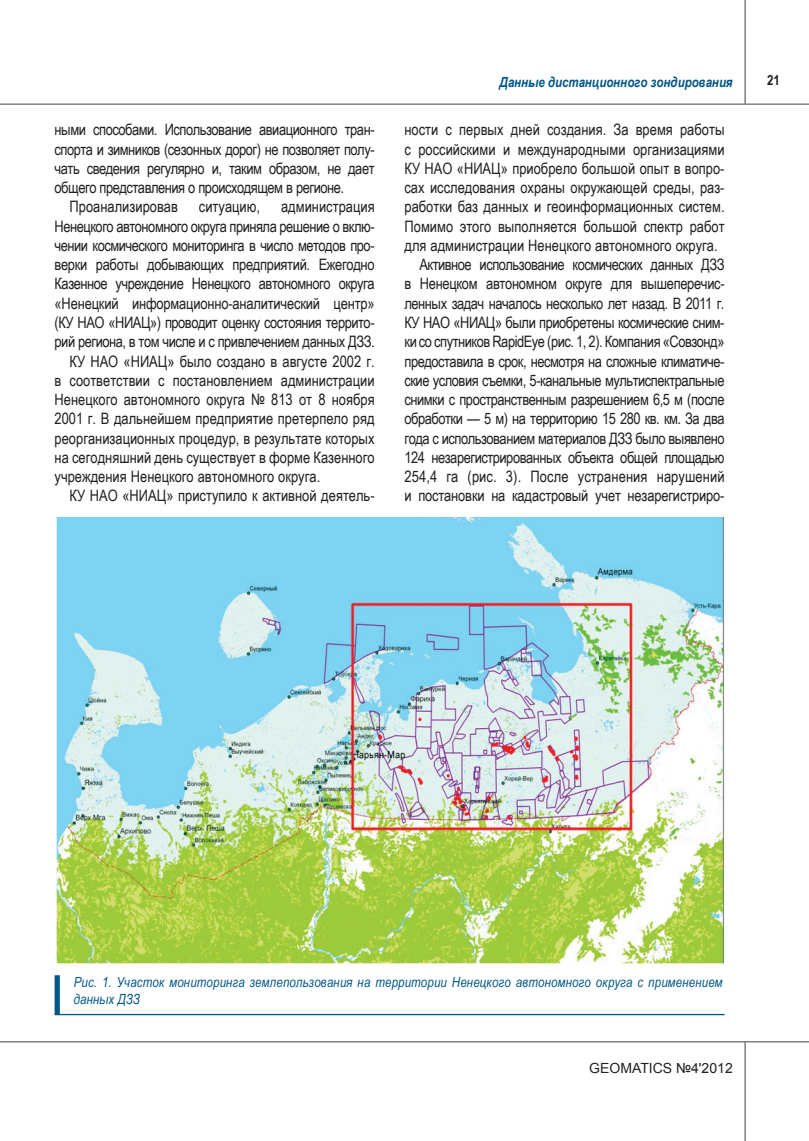
<style>
.page{position:relative;width:809px;height:1141px;background:#fff}
.page>*{position:absolute;margin:0;border:0;box-sizing:border-box;transform-origin:0 0}
.tekst{font:15.75px/19.2px "Arial Narrow";color:#231f20;text-align:justify}
.t1{font:italic 14px/17.5px "Arial Narrow";letter-spacing:.01em;color:#005789}
.t2{font:italic 700 14px "Arial Narrow";color:#005789}
.t3{font:14px "Arial";color:#231f20}
.t4{font:700 14px "Arial Narrow";color:#231f20}
</style>
<div class="page">
<hr style="left:0;top:104px;width:809px;height:1px;background:#6c6d70">
<hr style="left:0;top:1041px;width:809px;height:1px;background:#6c6d70">
<hr style="left:744px;top:0;width:1px;height:104px;background:#6c6d70">
<hr style="left:744px;top:1042px;width:1px;height:99px;background:#6c6d70">
<img style="left:56px;top:518px;width:668px;height:445px">
<hr style="left:55px;top:1014px;width:669px;height:1px;background:#005789">
<div style="left:55px;top:975px;width:5px;height:40px;background:#005789"></div>
<p class="tekst" style="left:55px;top:120px;width:321px">ными способами. Использование авиационного тран&shy;спорта и зимников (сезонных дорог) не позволяет полу&shy;чать сведения регулярно и, таким образом, не дает общего представления о происходящем в регионе.</p>
<p class="tekst" style="left:69px;top:197px;width:110px">Проанализировав</p>
<p class="tekst" style="left:199px;top:197px;width:63px">ситуацию,</p>
<p class="tekst" style="left:55px;top:197px;width:322px;text-indent:226px">администрация Ненецкого автономного округа приняла решение о вклю&shy;чении космического мониторинга в число методов про&shy;верки работы добывающих предприятий. Ежегодно Казенное учреждение Ненецкого автономного округа «Ненецкий информационно-аналитический центр» (КУ НАО «НИАЦ») проводит оценку состояния террито&shy;рий региона, в том числе и с привлечением данных ДЗЗ.</p>
<p class="tekst" style="left:55px;top:351px;width:321px;text-indent:15px">КУ НАО «НИАЦ» было создано в августе 2002 г. в соответствии с постановлением администрации Ненецкого автономного округа № 813 от 8 ноября 2001 г. В дальнейшем предприятие претерпело ряд реорганизационных процедур, в результате которых на сегодняшний день существует в форме Казенного учреждения Ненецкого автономного округа.</p>
<p class="tekst" style="left:69px;top:485px;width:307px">КУ НАО «НИАЦ» приступило к активной деятель-</p>
<p class="t2" style="left:500px;top:71px;width:234px">Данные дистанционного зондирования</p>
<p class="t4" style="left:767px;top:69px;width:14px">21</p>
<p class="tekst" style="left:404px;top:120px;width:321px">ности с первых дней создания. За время работы с российскими и международными организациями КУ НАО «НИАЦ» приобрело большой опыт в вопро&shy;сах исследования охраны окружающей среды, раз&shy;работки баз данных и геоинформационных систем.<br>Помимо этого выполняется большой спектр работ для администрации Ненецкого автономного округа.</p>
<p class="tekst" style="left:404px;top:254px;width:322px;text-indent:15px">Активное использование космических данных ДЗЗ в Ненецком автономном округе для вышеперечис&shy;ленных задач началось несколько лет назад. В 2011 г.<br>КУ НАО «НИАЦ» были приобретены космические сним&shy;ки со спутников RapidEye (рис. 1, 2). Компания «Совзонд» предоставила в срок, несмотря на сложные климатиче&shy;ские условия съемки, 5-канальные мультиспектральные снимки с пространственным разрешением 6,5 м (после обработки — 5 м) на территорию 15 280 кв. км. За два года с использованием материалов ДЗЗ было выявлено 124 незарегистрированных объекта общей площадью 254,4 га (рис. 3). После устранения нарушений и постановки на кадастровый учет незарегистриро-</p>
<p class="t1" style="left:74px;top:973px;width:650px">Рис. 1. Участок мониторинга землепользования на территории Ненецкого автономного округа с применением данных ДЗЗ</p>
<p class="t3" style="left:589px;top:1059px;width:145px">GEOMATICS №4'2012</p>
</div>
